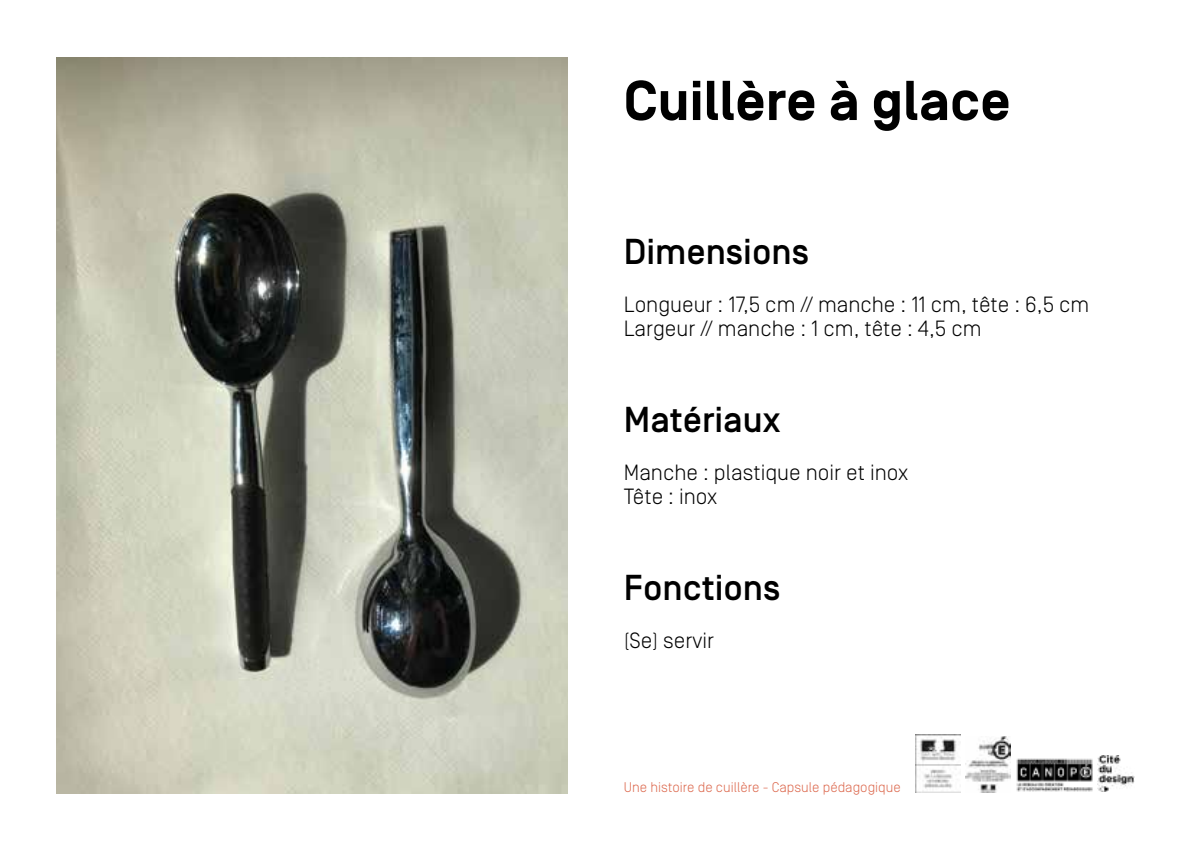
<style>
.page{position:relative;width:1191px;height:845px;background:#fff}
.page>*{position:absolute;margin:0;border:0;box-sizing:border-box;transform-origin:0 0}
.t1{font:700 56px "Simplon BP";color:#000}
.t2{font:500 36px "Simplon BP";color:#000}
.t3{font:300 22px/24px "Simplon BP";color:#000}
.t4{font:300 14px "Simplon BP";color:#dc674c}
</style>
<div class="page">
<img style="left:57px;top:58px;width:510px;height:735px">
<img style="left:1016px;top:758px;width:77px;height:34px">
<img style="left:916px;top:735px;width:45px;height:57px">
<img style="left:965px;top:736px;width:45px;height:56px">
<img style="left:1098px;top:756px;width:36px;height:36px">
<h1 class="t1" style="left:624px;top:69px;width:388px">Cuillère à glace</h1>
<h2 class="t2" style="left:624px;top:231px;width:187px">Dimensions</h2>
<p class="t3" style="left:624px;top:292px;width:467px">Longueur : 17,5 cm // manche : 11 cm, tête : 6,5 cm<br>Largeur // manche : 1 cm, tête : 4,5 cm</p>
<h2 class="t2" style="left:624px;top:399px;width:158px">Matériaux</h2>
<p class="t3" style="left:624px;top:460px;width:286px">Manche : plastique noir et inox<br>Tête : inox</p>
<h2 class="t2" style="left:624px;top:567px;width:158px">Fonctions</h2>
<p class="t3" style="left:624px;top:628px;width:92px">(Se) servir</p>
<p class="t4" style="left:624px;top:779px;width:278px">Une histoire de cuillère - Capsule pédagogique</p>
</div>
